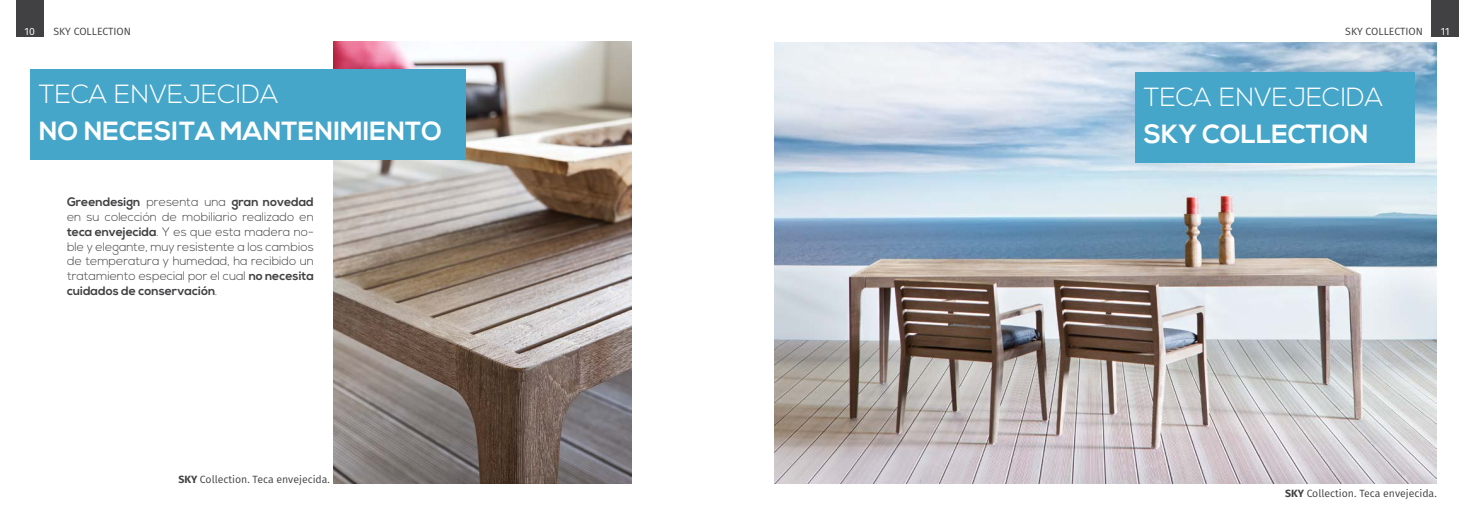
<style>
.page{position:relative;width:1474px;height:521px;background:#fff}
.page>*{position:absolute;margin:0;border:0;box-sizing:border-box;transform-origin:0 0}
.t1{font:700 26.25px "Nexa";color:#fff}
.t2{font:300 26.25px "Nexa";color:#fff}
.t3{font:300 12.25px/14.7px "Nexa";color:#414042;text-align:justify}
.t4{font:10.5px "Fira Sans";color:#414042}
.t5{font:10.5px "Fira Sans";color:#fff}
.s1{font-weight:700}
</style>
<div class="page">
<div style="left:16px;top:0;width:27px;height:37px;background:#414042"></div>
<div style="left:1431px;top:0;width:27px;height:37px;background:#414042"></div>
<img style="left:334px;top:42px;width:297px;height:442px">
<div style="left:30px;top:69px;width:435px;height:90px;background:#45a6ca"></div>
<img style="left:774px;top:42px;width:662px;height:442px">
<div style="left:1134px;top:72px;width:280px;height:90px;background:#45a6ca"></div>
<p class="t5" style="left:25px;top:23px;width:12px">10</p>
<p class="t4" style="left:53px;top:23px;width:79px">SKY COLLECTION</p>
<p class="t4" style="left:1345px;top:23px;width:79px">SKY COLLECTION</p>
<p class="t5" style="left:1440px;top:23px;width:10px">11</p>
<h1 class="t2" style="left:39px;top:79px;width:241px">TECA ENVEJECIDA</h1>
<h1 class="t1" style="left:39px;top:116px;width:404px">NO NECESITA MANTENIMIENTO</h1>
<p class="t3" style="left:67px;top:195px;width:248px"><span class="s1">Greendesign</span> presenta una <span class="s1">gran novedad </span>en su colección de mobiliario realizado en <span class="s1">teca envejecida</span>. Y es que esta madera no&shy;ble y elegante, muy resistente a los cambios de temperatura y humedad, ha recibido un tratamiento especial por el cual <span class="s1">no necesita cuidados de conservación</span>.</p>
<p class="t4" style="left:178px;top:471px;width:153px"><span class="s1">SKY</span> Collection. Teca envejecida.</p>
<h1 class="t2" style="left:1143px;top:82px;width:241px">TECA ENVEJECIDA</h1>
<h1 class="t1" style="left:1143px;top:119px;width:226px">SKY COLLECTION</h1>
<p class="t4" style="left:1285px;top:485px;width:153px"><span class="s1">SKY</span> Collection. Teca envejecida.</p>
</div>
